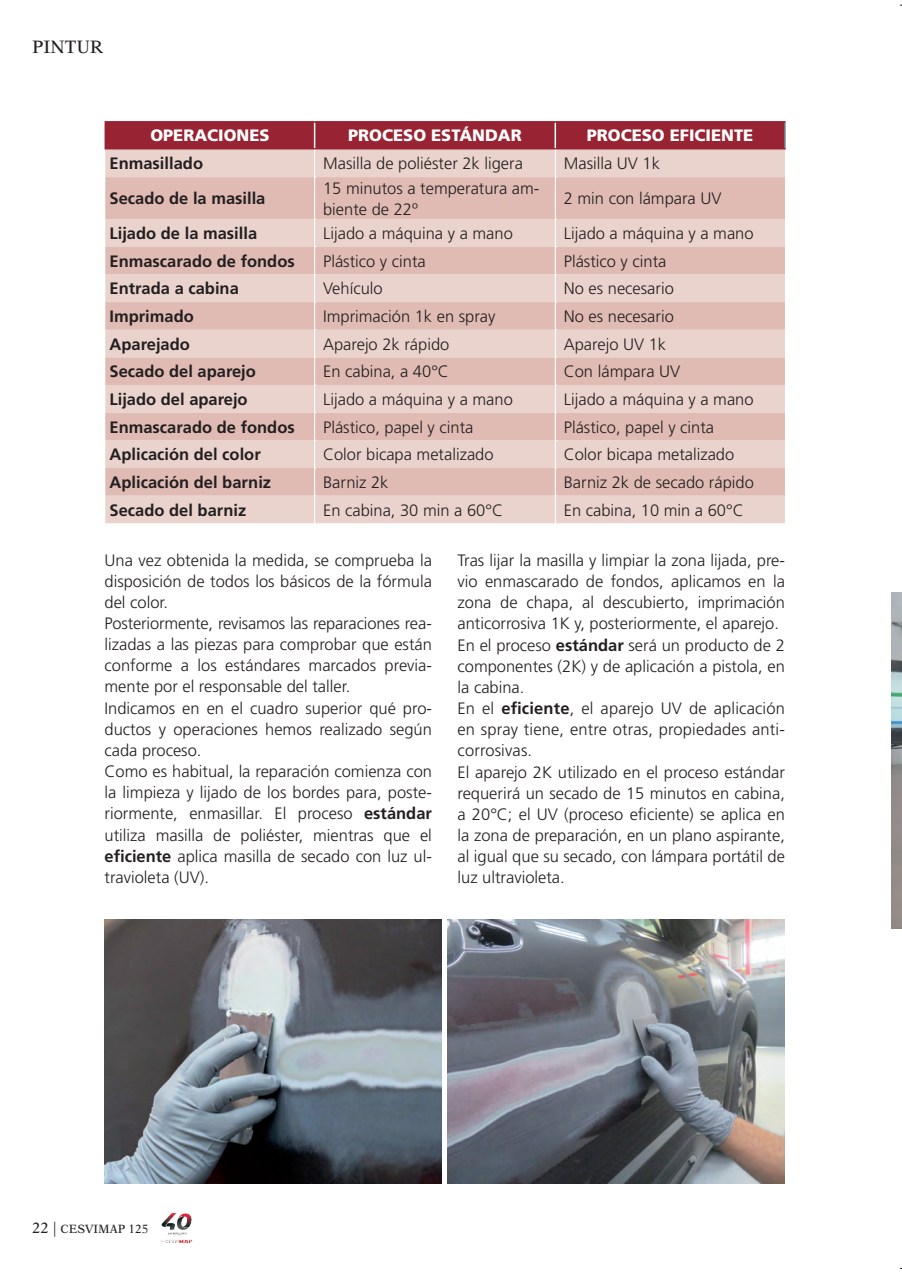
<style>
.page{position:relative;width:902px;height:1275px;background:#fff}
.page>*{position:absolute;margin:0;border:0;box-sizing:border-box;transform-origin:0 0}
.t1{font:18px "New Aster LT Std";color:#231f20}
.t2{font:300 16.5px/21.1px "Frutiger LT Std";color:#231f20}
.t3{font:700 16.5px "Frutiger LT Std";color:#231f20}
.t4{font:900 16.5px "Frutiger LT Std";color:#fff}
.t5{font:12px "New Aster LT Std";color:#231f20}
.s1{font-weight:700}
.s2{font-size:15px}
</style>
<div class="page">
<img style="left:160px;top:1213px;width:33px;height:30px">
<hr style="left:784px;top:123px;width:2px;height:25px;background:#678891">
<hr style="left:105px;top:121px;width:210px;height:2px;background:#982332">
<svg style="left:105px;top:122px;width:680px;height:401px;background:#dfbdb7"></svg>
<hr style="left:315px;top:121px;width:240px;height:2px;background:#982332">
<hr style="left:555px;top:121px;width:231px;height:2px;background:#982332">
<hr style="left:105px;top:148px;width:210px;height:1px;background:#982332">
<hr style="left:315px;top:148px;width:240px;height:1px;background:#982332">
<hr style="left:555px;top:148px;width:231px;height:1px;background:#982332">
<img style="left:105px;top:919px;width:337px;height:264px">
<img style="left:891px;top:592px;width:11px;height:336px">
<img style="left:448px;top:919px;width:337px;height:264px">
<p class="t1" style="left:32px;top:36px;width:85px">PINTURA</p>
<p class="t4" style="left:150px;top:126px;width:121px">OPERACIONES</p>
<p class="t4" style="left:348px;top:126px;width:175px">PROCESO ESTÁNDAR</p>
<p class="t4" style="left:587px;top:126px;width:168px">PROCESO EFICIENTE</p>
<p class="t3" style="left:110px;top:154px;width:95px">Enmasillado</p>
<p class="t2" style="left:323px;top:153px;width:201px">Masilla de poliéster 2k ligera</p>
<p class="t2" style="left:564px;top:153px;width:98px">Masilla UV 1k</p>
<p class="t3" style="left:110px;top:189px;width:157px">Secado de la masilla</p>
<p class="t2" style="left:323px;top:178px;width:218px">15 minutos a temperatura am&shy;biente de 22º</p>
<p class="t2" style="left:564px;top:188px;width:159px">2 min con lámpara UV</p>
<p class="t3" style="left:110px;top:224px;width:149px">Lijado de la masilla</p>
<p class="t2" style="left:323px;top:223px;width:191px">Lijado a máquina y a mano</p>
<p class="t2" style="left:564px;top:223px;width:191px">Lijado a máquina y a mano</p>
<p class="t3" style="left:110px;top:251px;width:187px">Enmascarado de fondos</p>
<p class="t2" style="left:323px;top:251px;width:104px">Plástico y cinta</p>
<p class="t2" style="left:564px;top:251px;width:104px">Plástico y cinta</p>
<p class="t3" style="left:110px;top:279px;width:131px">Entrada a cabina</p>
<p class="t2" style="left:323px;top:278px;width:61px">Vehículo</p>
<p class="t2" style="left:564px;top:278px;width:112px">No es necesario</p>
<p class="t3" style="left:110px;top:307px;width:86px">Imprimado</p>
<p class="t2" style="left:323px;top:306px;width:174px">Imprimación 1k en spray</p>
<p class="t2" style="left:564px;top:306px;width:112px">No es necesario</p>
<p class="t3" style="left:110px;top:334px;width:82px">Aparejado</p>
<p class="t2" style="left:323px;top:334px;width:128px">Aparejo 2k rápido</p>
<p class="t2" style="left:564px;top:334px;width:104px">Aparejo UV 1k</p>
<p class="t3" style="left:110px;top:362px;width:148px">Secado del aparejo</p>
<p class="t2" style="left:323px;top:361px;width:127px">En cabina, a 40°C</p>
<p class="t2" style="left:564px;top:361px;width:118px">Con lámpara UV</p>
<p class="t3" style="left:110px;top:390px;width:140px">Lijado del aparejo</p>
<p class="t2" style="left:323px;top:389px;width:191px">Lijado a máquina y a mano</p>
<p class="t2" style="left:564px;top:389px;width:191px">Lijado a máquina y a mano</p>
<p class="t3" style="left:110px;top:417px;width:187px">Enmascarado de fondos</p>
<p class="t2" style="left:323px;top:417px;width:152px">Plástico, papel y cinta</p>
<p class="t2" style="left:564px;top:417px;width:152px">Plástico, papel y cinta</p>
<p class="t3" style="left:110px;top:445px;width:153px">Aplicación del color</p>
<p class="t2" style="left:323px;top:444px;width:172px">Color bicapa metalizado</p>
<p class="t2" style="left:564px;top:444px;width:172px">Color bicapa metalizado</p>
<p class="t3" style="left:110px;top:472px;width:163px">Aplicación del barniz</p>
<p class="t2" style="left:323px;top:472px;width:67px">Barniz 2k</p>
<p class="t2" style="left:564px;top:472px;width:192px">Barniz 2k de secado rápido</p>
<p class="t3" style="left:110px;top:500px;width:138px">Secado del barniz</p>
<p class="t2" style="left:323px;top:499px;width:181px">En cabina, 30 min a 60°C</p>
<p class="t2" style="left:564px;top:499px;width:181px">En cabina, 10 min a 60°C</p>
<p class="t2" style="left:105px;top:549px;width:329px">Una vez obtenida la medida, se comprueba la disposición de todos los básicos de la fórmula del color.<br>Posteriormente, revisamos las reparaciones rea&shy;lizadas a las piezas para comprobar que están conforme a los estándares marcados previa&shy;mente por el responsable del taller.<br>Indicamos en en el cuadro superior qué pro&shy;ductos y operaciones hemos realizado según cada proceso.<br>Como es habitual, la reparación comienza con la limpieza y lijado de los bordes para, poste&shy;riormente, enmasillar. El proceso <span class="s1">estándar </span>utiliza masilla de poliéster, mientras que el <span class="s1">eficiente</span> aplica masilla de secado con luz ul&shy;travioleta (UV).</p>
<p class="t2" style="left:457px;top:550px;width:329px">Tras lijar la masilla y limpiar la zona lijada, pre&shy;vio enmascarado de fondos, aplicamos en la zona de chapa, al descubierto, imprimación anticorrosiva 1K y, posteriormente, el aparejo.<br>En el proceso <span class="s1">estándar</span> será un producto de 2 componentes (2K) y de aplicación a pistola, en la cabina.<br>En el <span class="s1">eficiente</span>, el aparejo UV de aplicación en spray tiene, entre otras, propiedades anti&shy;corrosivas.<br>El aparejo 2K utilizado en el proceso estándar requerirá un secado de 15 minutos en cabina, a 20°C; el UV (proceso eficiente) se aplica en la zona de preparación, en un plano aspirante, al igual que su secado, con lámpara portátil de luz ultravioleta.</p>
<p class="t5" style="left:32px;top:1221px;width:118px"><span class="s2">22 |</span> CESVIMAP 125</p>
</div>
